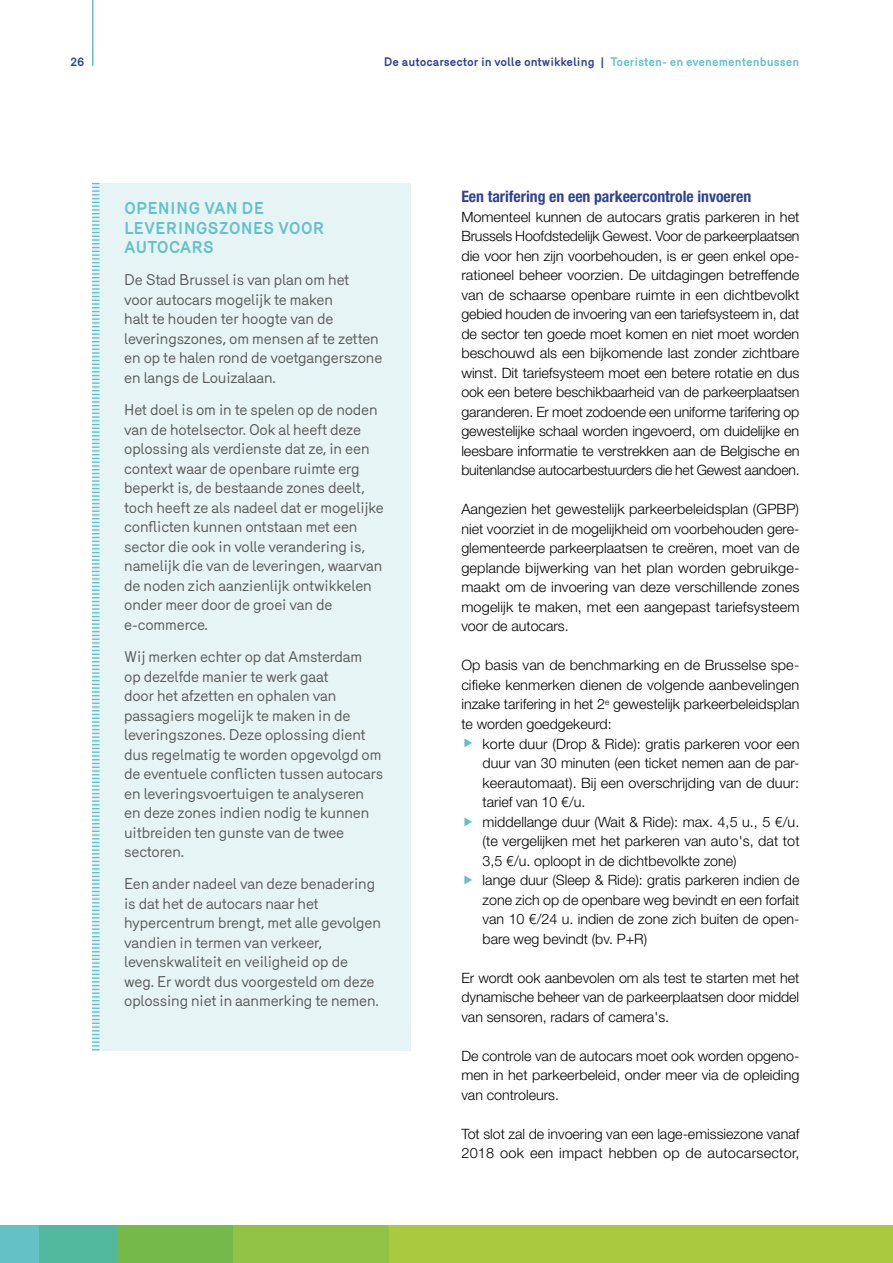
<style>
.page{position:relative;width:893px;height:1263px;background:#fff}
.page>*{position:absolute;margin:0;border:0;box-sizing:border-box;transform-origin:0 0}
.t1{font:700 16.5px/19.5px "Merkury";color:#64c2c7}
.t2{font:700 condensed 15.75px "Helvetica Neue";color:#2f4295}
.t3{font:15px/19.5px "Merkury";letter-spacing:-.01em;color:#575756}
.t4{font:300 14.25px/19.5px "Helvetica Neue";color:#000;text-align:justify}
.t5{font:700 12px "Merkury";color:#2f4295}
.s1{color:#64c2c7}
</style>
<div class="page">
<hr style="left:92px;top:0;width:2px;height:66px;background:#64c2c7">
<div style="left:0;top:1225px;width:467px;height:38px;background:#aac93e"></div>
<div style="left:0;top:1225px;width:39px;height:38px;background:#64c2c7"></div>
<div style="left:156px;top:1225px;width:38px;height:38px;background:#75b94b"></div>
<div style="left:311px;top:1225px;width:39px;height:38px;background:#91c145"></div>
<div style="left:78px;top:1225px;width:39px;height:38px;background:#52b99e"></div>
<div style="left:233px;top:1225px;width:39px;height:38px;background:#91c145"></div>
<div style="left:39px;top:1225px;width:39px;height:38px;background:#52b99e"></div>
<div style="left:194px;top:1225px;width:39px;height:38px;background:#75b94b"></div>
<div style="left:350px;top:1225px;width:39px;height:38px;background:#91c145"></div>
<div style="left:117px;top:1225px;width:39px;height:38px;background:#75b94b"></div>
<div style="left:272px;top:1225px;width:39px;height:38px;background:#91c145"></div>
<div style="left:454px;top:1225px;width:439px;height:38px;background:#aac93e"></div>
<div style="left:92px;top:183px;width:318px;height:867px;background:#e7f4f5"></div>
<svg style="left:92px;top:182px;width:9px;height:869px"></svg>
<p class="t5" style="left:70px;top:53px;width:15px">26</p>
<p class="t5" style="left:384px;top:53px;width:417px">De autocarsector in volle ontwikkeling | <span class="s1">Toeristen- en evenementenbussen</span></p>
<p class="t1" style="left:124px;top:197px;width:202px">OPENING VAN DE<br>LEVERINGSZONES VOOR<br>AUTOCARS</p>
<p class="t3" style="left:124px;top:269px;width:260px">De Stad Brussel is van plan om het<br>voor autocars mogelijk te maken<br>halt te houden ter hoogte van de leveringszones, om mensen af te zetten en op te halen rond de voetgangerszone en langs de Louizalaan.</p>
<p class="t3" style="left:124px;top:399px;width:261px">Het doel is om in te spelen op de noden van de hotelsector. Ook al heeft deze oplossing als verdienste dat ze, in een context waar de openbare ruimte erg beperkt is, de bestaande zones deelt, toch heeft ze als nadeel dat er mogelijke conflicten kunnen ontstaan met een sector die ook in volle verandering is, namelijk die van de leveringen, waarvan de noden zich aanzienlijk ontwikkelen onder meer door de groei van de e-commerce.</p>
<p class="t3" style="left:124px;top:646px;width:261px">Wij merken echter op dat Amsterdam<br>op dezelfde manier te werk gaat<br>door het afzetten en ophalen van passagiers mogelijk te maken in de leveringszones. Deze oplossing dient dus regelmatig te worden opgevolgd om de eventuele conflicten tussen autocars en leveringsvoertuigen te analyseren en deze zones indien nodig te kunnen uitbreiden ten gunste van de twee sectoren.</p>
<p class="t3" style="left:124px;top:873px;width:258px">Een ander nadeel van deze benadering is dat het de autocars naar het hypercentrum brengt, met alle gevolgen vandien in termen van verkeer, levenskwaliteit en veiligheid op de weg. Er wordt dus voorgesteld om deze oplossing niet in aanmerking te nemen.</p>
<p class="t2" style="left:461px;top:187px;width:291px">Een tarifering en een parkeercontrole invoeren</p>
<p class="t4" style="left:461px;top:207px;width:340px">Momenteel kunnen de autocars gratis parkeren in het Brussels Hoofdstedelijk Gewest. Voor de parkeerplaatsen die voor hen zijn voorbehouden, is er geen enkel ope&shy;rationeel beheer voorzien. De uitdagingen betreffende van de schaarse openbare ruimte in een dichtbevolkt gebied houden de invoering van een tariefsysteem in, dat de sector ten goede moet komen en niet moet worden beschouwd als een bijkomende last zonder zichtbare winst. Dit tariefsysteem moet een betere rotatie en dus ook een betere beschikbaarheid van de parkeerplaatsen garanderen. Er moet zodoende een uniforme tarifering op gewestelijke schaal worden ingevoerd, om duidelijke en leesbare informatie te verstrekken aan de Belgische en buitenlandse autocarbestuurders die het Gewest aandoen.</p>
<p class="t4" style="left:461px;top:499px;width:340px">Aangezien het gewestelijk parkeerbeleidsplan (GPBP) niet voorziet in de mogelijkheid om voorbehouden gere&shy;glementeerde parkeerplaatsen te creëren, moet van de geplande bijwerking van het plan worden gebruikge&shy;maakt om de invoering van deze verschillende zones mogelijk te maken, met een aangepast tariefsysteem voor de autocars.</p>
<p class="t4" style="left:461px;top:655px;width:340px">Op basis van de benchmarking en de Brusselse spe&shy;cifieke kenmerken dienen de volgende aanbevelingen inzake tarifering in het 2<sup>e</sup> gewestelijk parkeerbeleidsplan te worden goedgekeurd:</p>
<p class="t4" style="left:483px;top:733px;width:318px;text-align:left">korte duur (Drop &amp; Ride): gratis parkeren voor een duur van 30 minuten (een ticket nemen aan de par&shy;keerautomaat). Bij een overschrijding van de duur: tarief van 10 €/u.<br>middellange duur (Wait &amp; Ride): max. 4,5 u., 5 €/u. (te vergelijken met het parkeren van auto's, dat tot 3,5 €/u. oploopt in de dichtbevolkte zone)<br>lange duur (Sleep &amp; Ride): gratis parkeren indien de zone zich op de openbare weg bevindt en een forfait van 10 €/24 u. indien de zone zich buiten de open&shy;bare weg bevindt (bv. P+R)</p>
<p class="t4" style="left:461px;top:967px;width:340px">Er wordt ook aanbevolen om als test te starten met het dynamische beheer van de parkeerplaatsen door middel van sensoren, radars of camera's.</p>
<p class="t4" style="left:461px;top:1045px;width:340px">De controle van de autocars moet ook worden opgeno&shy;men in het parkeerbeleid, onder meer via de opleiding van controleurs.</p>
<p class="t4" style="left:461px;top:1123px;width:340px">Tot slot zal de invoering van een lage-emissiezone vanaf<br>2018 ook een impact hebben op de autocarsector,</p>
</div>
